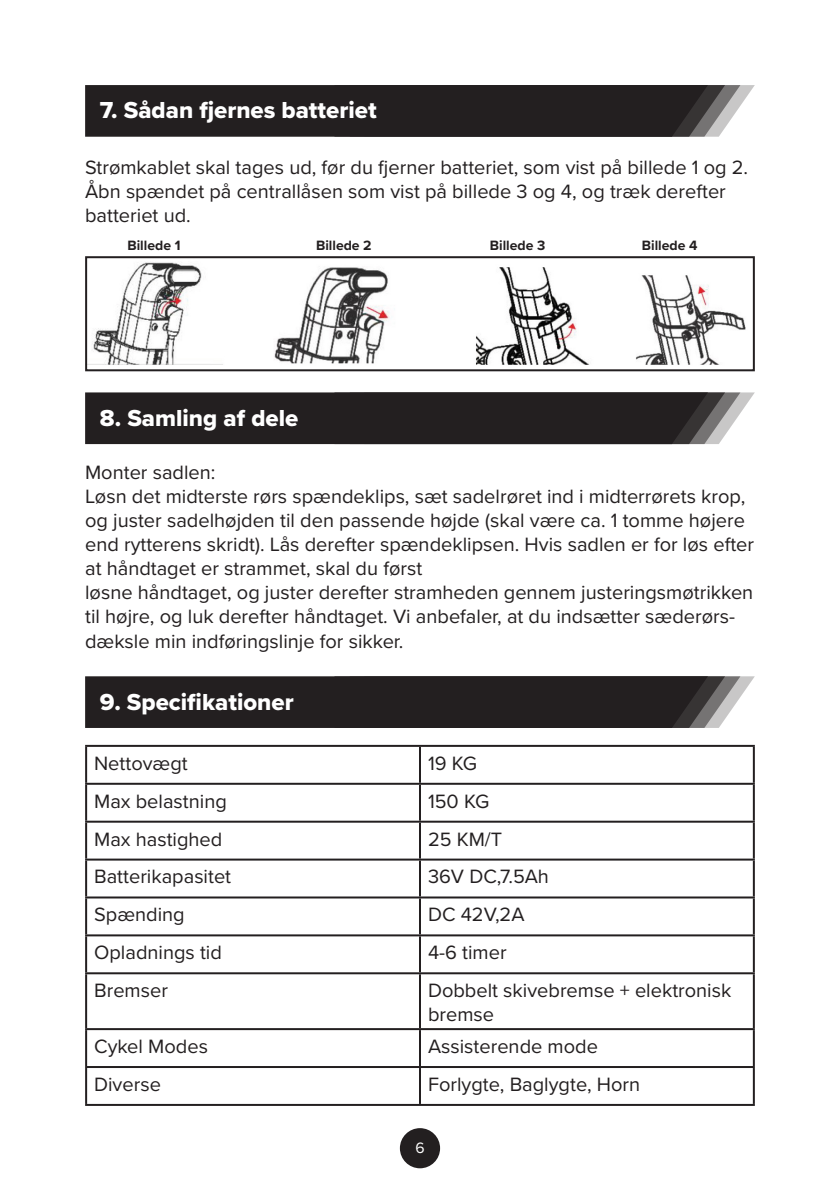
<style>
.page{position:relative;width:840px;height:1191px;background:#fff}
.page>*{position:absolute;margin:0;border:0;box-sizing:border-box;transform-origin:0 0}
.t1{font:24px "Proxima Nova Extrabld";color:#fff}
.Brød{font:20px/24px "Proxima Nova";color:#231f20}
.Body{font:20px/24px "Proxima Nova";color:#231f20}
.t2{font:15.6px "Proxima Nova";color:#fff}
.Brød-2{font:700 14px "Proxima Nova";color:#231f20}
</style>
<div class="page">
<div style="left:399px;top:1128px;width:41px;height:40px;background:#231f20;border-radius:50%"></div>
<svg style="left:85px;top:85px;width:669px;height:52px;background:#2f2b2c"></svg>
<img style="left:88px;top:262px;width:658px;height:103px">
<div style="left:85px;top:256px;width:669px;height:115px;border:2px solid #231f20"></div>
<svg style="left:85px;top:392px;width:669px;height:52px;background:#2f2b2c"></svg>
<svg style="left:85px;top:676px;width:669px;height:52px;background:#2f2b2c"></svg>
<hr style="left:85px;top:745px;width:335px;height:2px;background:#231f20">
<hr style="left:85px;top:747px;width:2px;height:35px;background:#231f20">
<hr style="left:420px;top:745px;width:334px;height:2px;background:#231f20">
<hr style="left:419px;top:747px;width:2px;height:35px;background:#231f20">
<hr style="left:752px;top:747px;width:2px;height:35px;background:#231f20">
<hr style="left:85px;top:782px;width:335px;height:2px;background:#231f20">
<hr style="left:85px;top:784px;width:2px;height:36px;background:#231f20">
<hr style="left:420px;top:782px;width:334px;height:2px;background:#231f20">
<hr style="left:419px;top:784px;width:2px;height:36px;background:#231f20">
<hr style="left:752px;top:784px;width:2px;height:36px;background:#231f20">
<hr style="left:85px;top:820px;width:335px;height:2px;background:#231f20">
<hr style="left:85px;top:822px;width:2px;height:36px;background:#231f20">
<hr style="left:420px;top:820px;width:334px;height:2px;background:#231f20">
<hr style="left:419px;top:822px;width:2px;height:36px;background:#231f20">
<hr style="left:752px;top:822px;width:2px;height:36px;background:#231f20">
<hr style="left:85px;top:858px;width:335px;height:2px;background:#231f20">
<hr style="left:85px;top:860px;width:2px;height:36px;background:#231f20">
<hr style="left:420px;top:858px;width:334px;height:2px;background:#231f20">
<hr style="left:419px;top:860px;width:2px;height:36px;background:#231f20">
<hr style="left:752px;top:860px;width:2px;height:36px;background:#231f20">
<hr style="left:85px;top:896px;width:335px;height:2px;background:#231f20">
<hr style="left:85px;top:898px;width:2px;height:36px;background:#231f20">
<hr style="left:420px;top:896px;width:334px;height:2px;background:#231f20">
<hr style="left:419px;top:898px;width:2px;height:36px;background:#231f20">
<hr style="left:752px;top:898px;width:2px;height:36px;background:#231f20">
<hr style="left:85px;top:934px;width:335px;height:2px;background:#231f20">
<hr style="left:85px;top:936px;width:2px;height:36px;background:#231f20">
<hr style="left:420px;top:934px;width:334px;height:2px;background:#231f20">
<hr style="left:419px;top:936px;width:2px;height:36px;background:#231f20">
<hr style="left:752px;top:936px;width:2px;height:36px;background:#231f20">
<hr style="left:85px;top:972px;width:335px;height:2px;background:#231f20">
<hr style="left:85px;top:974px;width:2px;height:54px;background:#231f20">
<hr style="left:420px;top:972px;width:334px;height:2px;background:#231f20">
<hr style="left:419px;top:974px;width:2px;height:54px;background:#231f20">
<hr style="left:752px;top:974px;width:2px;height:54px;background:#231f20">
<hr style="left:85px;top:1028px;width:335px;height:2px;background:#231f20">
<hr style="left:85px;top:1030px;width:2px;height:36px;background:#231f20">
<hr style="left:420px;top:1028px;width:334px;height:2px;background:#231f20">
<hr style="left:419px;top:1030px;width:2px;height:36px;background:#231f20">
<hr style="left:752px;top:1030px;width:2px;height:36px;background:#231f20">
<hr style="left:85px;top:1066px;width:335px;height:2px;background:#231f20">
<hr style="left:85px;top:1068px;width:2px;height:36px;background:#231f20">
<hr style="left:420px;top:1066px;width:334px;height:2px;background:#231f20">
<hr style="left:419px;top:1068px;width:2px;height:36px;background:#231f20">
<hr style="left:752px;top:1068px;width:2px;height:36px;background:#231f20">
<hr style="left:85px;top:1104px;width:335px;height:2px;background:#231f20">
<hr style="left:420px;top:1104px;width:334px;height:2px;background:#231f20">
<p class="t1" style="left:100px;top:92px;width:278px">7. Sådan fjernes batteriet</p>
<p class="Brød" style="left:85px;top:155px;width:664px">Strømkablet skal tages ud, før du fjerner batteriet, som vist på billede 1 og 2.</p>
<p class="Brød" style="left:85px;top:179px;width:642px">Åbn spændet på centrallåsen som vist på billede 3 og 4, og træk derefter batteriet ud.</p>
<p class="Brød-2" style="left:127px;top:235px;width:54px">Billede 1</p>
<p class="Brød-2" style="left:316px;top:235px;width:57px">Billede 2</p>
<p class="Brød-2" style="left:489px;top:235px;width:57px">Billede 3</p>
<p class="Brød-2" style="left:641px;top:235px;width:57px">Billede 4</p>
<p class="t1" style="left:100px;top:400px;width:200px">8. Samling af dele</p>
<p class="Brød" style="left:85px;top:460px;width:132px">Monter sadlen:</p>
<p class="Brød" style="left:85px;top:484px;width:670px">Løsn det midterste rørs spændeklips, sæt sadelrøret ind i midterrørets krop, og juster sadelhøjden til den passende højde (skal være ca. 1 tomme højere end rytterens skridt). Lås derefter spændeklipsen. Hvis sadlen er for løs efter at håndtaget er strammet, skal du først</p>
<p class="Brød" style="left:85px;top:580px;width:669px">løsne håndtaget, og juster derefter stramheden gennem justeringsmøtrikken til højre, og luk derefter håndtaget. Vi anbefaler, at du indsætter sæderørs&shy;dæksle min indføringslinje for sikker.</p>
<p class="t1" style="left:100px;top:683px;width:195px">9. Specifikationer</p>
<p class="Body" style="left:94px;top:750px;width:95px">Nettovægt</p>
<p class="Body" style="left:428px;top:750px;width:51px">19 KG</p>
<p class="Body" style="left:94px;top:788px;width:134px">Max belastning</p>
<p class="Body" style="left:428px;top:788px;width:63px">150 KG</p>
<p class="Body" style="left:94px;top:826px;width:130px">Max hastighed</p>
<p class="Body" style="left:428px;top:826px;width:76px">25 KM/T</p>
<p class="Body" style="left:94px;top:864px;width:138px">Batterikapasitet</p>
<p class="Body" style="left:428px;top:864px;width:122px">36V DC,7.5Ah</p>
<p class="Body" style="left:94px;top:901px;width:92px">Spænding</p>
<p class="Body" style="left:428px;top:901px;width:98px">DC 42V,2A</p>
<p class="Body" style="left:94px;top:939px;width:129px">Opladnings tid</p>
<p class="Body" style="left:428px;top:939px;width:80px">4-6 timer</p>
<p class="Body" style="left:94px;top:977px;width:75px">Bremser</p>
<p class="Body" style="left:428px;top:977px;width:305px">Dobbelt skivebremse + elektronisk bremse</p>
<p class="Body" style="left:94px;top:1033px;width:115px">Cykel Modes</p>
<p class="Body" style="left:428px;top:1033px;width:171px">Assisterende mode</p>
<p class="Body" style="left:94px;top:1071px;width:68px">Diverse</p>
<p class="Body" style="left:428px;top:1071px;width:214px">Forlygte, Baglygte, Horn</p>
<p class="t2" style="left:415px;top:1136px;width:11px">6</p>
</div>
